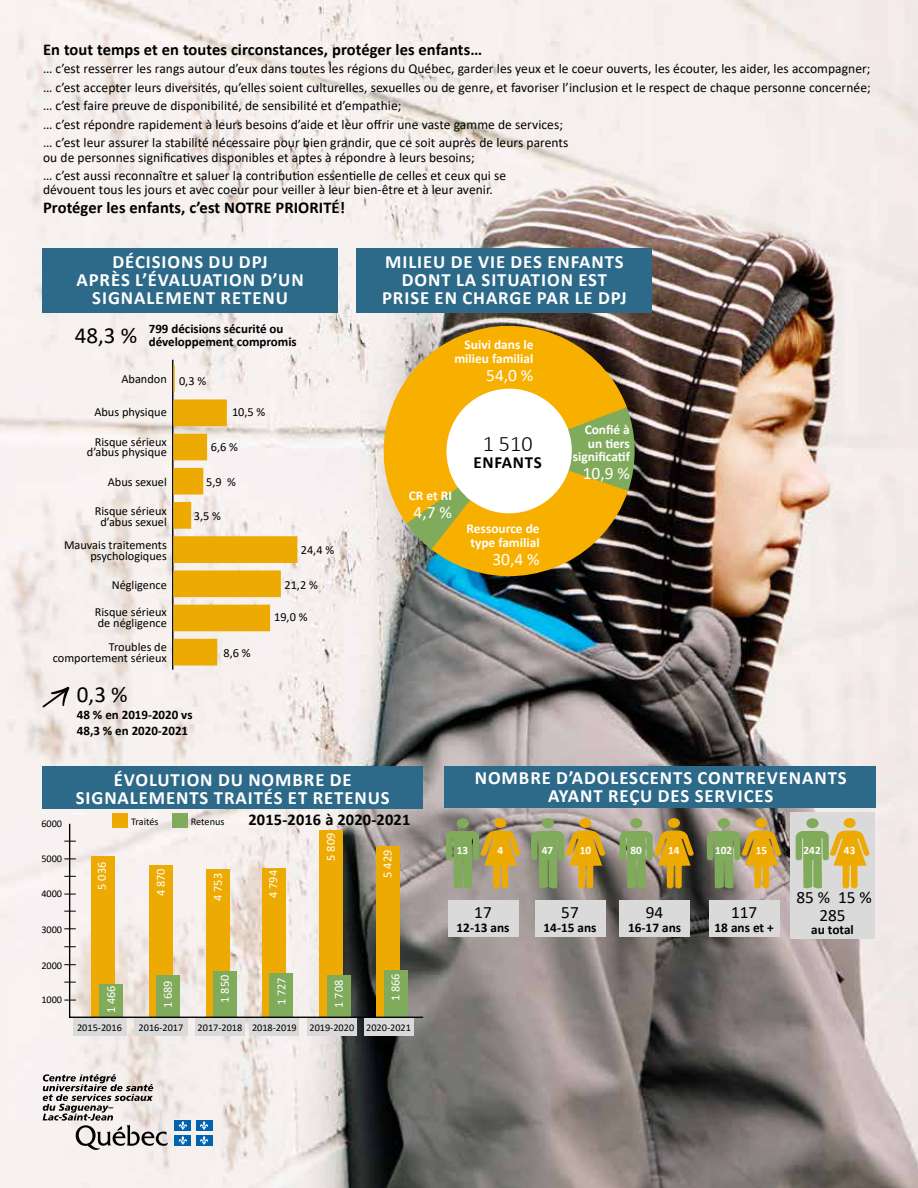
<style>
.page{position:relative;width:918px;height:1188px;background:#fff}
.page>*{position:absolute;margin:0;border:0;box-sizing:border-box;transform-origin:0 0}
.t1{font:23.1px "Calibri";color:#000}
.t2{font:300 22.05px "Calibri";color:#000}
.t3{font:700 18.75px/18px "Calibri";letter-spacing:.05em;color:#fff;text-align:center}
.t4{font:17.4px "Calibri";color:#fff}
.t5{font:17.25px "Calibri";color:#000}
.t6{font:700 16.95px "Calibri";letter-spacing:.04em;color:#000}
.t7{font:700 16.5px "Calibri";letter-spacing:.005em;color:#000}
.t8{font:700 16.35px "Calibri";letter-spacing:.01em;color:#000}
.t9{font:13.5px/18.5px "Calibri";letter-spacing:.005em;color:#000}
.t10{font:700 13.35px/13.4px "Calibri";color:#fff;text-align:right}
.t11{font:700 13.2px "Calibri";color:#000}
.t12{font:700 12.9px/12.9px "Calibri";color:#000}
.t13{font:12.3px/10.9px "Calibri";color:#000;text-align:right}
.t14{font:12.3px "Calibri";color:#fff}
.t15{font:700 11.25px "Calibri";color:#fff}
.t16{font:10.2px "Calibri";color:#000}
</style>
<div class="page">
<img style="left:0;top:0;width:918px;height:1188px">
<div style="left:73px;top:1018px;width:53px;height:18px;background:#dadada"></div>
<div style="left:134px;top:1018px;width:53px;height:18px;background:#dadada"></div>
<div style="left:195px;top:1018px;width:50px;height:18px;background:#dadada"></div>
<div style="left:249px;top:1018px;width:50px;height:18px;background:#dadada"></div>
<div style="left:307px;top:1018px;width:50px;height:18px;background:#dadada"></div>
<div style="left:364px;top:1018px;width:50px;height:18px;background:#dadada"></div>
<hr style="left:172px;top:360px;width:1px;height:310px;background:#000">
<div style="left:43px;top:248px;width:295px;height:64px;background:#2d6a89"></div>
<svg style="left:42px;top:687px;width:28px;height:21px"></svg>
<svg style="left:173px;top:365px;width:124px;height:301px"></svg>
<div style="left:357px;top:248px;width:295px;height:65px;background:#2d6a89"></div>
<img style="left:406px;top:407px;width:231px;height:185px">
<svg style="left:367px;top:313px;width:260px;height:211px"></svg>
<svg style="left:43px;top:1074px;width:125px;height:76px"></svg>
<div style="left:175px;top:1120px;width:16px;height:11px;background:#0063af"></div>
<svg style="left:178px;top:1121px;width:9px;height:9px"></svg>
<div style="left:196px;top:1120px;width:16px;height:11px;background:#0063af"></div>
<svg style="left:200px;top:1121px;width:8px;height:9px"></svg>
<div style="left:175px;top:1135px;width:16px;height:10px;background:#0063af"></div>
<svg style="left:178px;top:1136px;width:9px;height:9px"></svg>
<div style="left:196px;top:1135px;width:16px;height:10px;background:#0063af"></div>
<svg style="left:200px;top:1136px;width:8px;height:9px"></svg>
<div style="left:112px;top:814px;width:16px;height:14px;background:#edaa02"></div>
<div style="left:172px;top:814px;width:16px;height:14px;background:#80ab5b"></div>
<svg style="left:68px;top:822px;width:357px;height:197px"></svg>
<svg style="left:64px;top:911px;width:12px;height:1px"></svg>
<svg style="left:64px;top:928px;width:12px;height:1px"></svg>
<svg style="left:64px;top:946px;width:12px;height:1px"></svg>
<svg style="left:64px;top:964px;width:12px;height:1px"></svg>
<svg style="left:64px;top:982px;width:12px;height:1px"></svg>
<svg style="left:64px;top:1000px;width:12px;height:1px"></svg>
<svg style="left:64px;top:894px;width:12px;height:1px"></svg>
<svg style="left:64px;top:859px;width:12px;height:1px"></svg>
<svg style="left:64px;top:876px;width:12px;height:1px"></svg>
<svg style="left:64px;top:841px;width:12px;height:1px"></svg>
<div style="left:42px;top:766px;width:381px;height:43px;background:#2d6a89"></div>
<div style="left:448px;top:901px;width:70px;height:36px;background:#dadada"></div>
<div style="left:535px;top:901px;width:70px;height:36px;background:#dadada"></div>
<div style="left:620px;top:901px;width:70px;height:36px;background:#dadada"></div>
<div style="left:709px;top:901px;width:70px;height:36px;background:#dadada"></div>
<div style="left:790px;top:812px;width:85px;height:126px;background:#dadada"></div>
<svg style="left:446px;top:818px;width:75px;height:71px"></svg>
<svg style="left:531px;top:818px;width:75px;height:71px"></svg>
<svg style="left:620px;top:818px;width:75px;height:71px"></svg>
<svg style="left:707px;top:818px;width:75px;height:71px"></svg>
<svg style="left:796px;top:818px;width:74px;height:71px"></svg>
<div style="left:444px;top:766px;width:431px;height:42px;background:#2d6a89"></div>
<p class="t7" style="left:43px;top:38px;width:440px">En tout temps et en toutes circonstances, protéger les enfants…</p>
<p class="t9" style="left:43px;top:59px;width:829px">… c’est resserrer les rangs autour d’eux dans toutes les régions du Québec, garder les yeux et le coeur ouverts, les écouter, les aider, les accompagner; … c’est accepter leurs diversités, qu’elles soient culturelles, sexuelles ou de genre, et favoriser l’inclusion et le respect de chaque personne concernée; … c’est faire preuve de disponibilité, de sensibilité et d’empathie;<br>… c’est répondre rapidement à leurs besoins d’aide et leur offrir une vaste gamme de services;<br>… c’est leur assurer la stabilité nécessaire pour bien grandir, que ce soit auprès de leurs parents</p>
<p class="t9" style="left:43px;top:148px;width:465px">ou de personnes significatives disponibles et aptes à répondre à leurs besoins;<br>… c’est aussi reconnaître et saluer la contribution essentielle de celles et ceux qui se</p>
<p class="t9" style="left:43px;top:180px;width:451px">dévouent tous les jours et avec coeur pour veiller à leur bien-être et à leur avenir.</p>
<p class="t7" style="left:43px;top:196px;width:304px">Protéger les enfants, c’est NOTRE PRIORITÉ!</p>
<h3 class="t3" style="left:382px;top:252px;width:246px">MILIEU DE VIE DES ENFANTS<br>DONT LA SITUATION EST<br>PRISE EN CHARGE PAR LE DPJ</h3>
<h3 class="t3" style="left:76px;top:253px;width:229px">DÉCISIONS DU DPJ<br>APRÈS L’ÉVALUATION D’UN<br>SIGNALEMENT RETENU</h3>
<p class="t12" style="left:75px;top:322px;width:224px;text-indent:74px">799 décisions sécurité ou<br><sup>48,3</sup> <sup>%</sup> développement compromis</p>
<p class="t13" style="left:122px;top:374px;width:86px">Abandon 0,3 %</p>
<p class="t13" style="left:94px;top:406px;width:74px">Abus physique</p>
<p class="t13" style="left:87px;top:436px;width:81px">Risque sérieux d’abus physique</p>
<p class="t13" style="left:108px;top:476px;width:61px">Abus sexuel</p>
<p class="t13" style="left:95px;top:505px;width:74px;text-align:center">Risque sérieux d’abus sexuel</p>
<p class="t13" style="left:64px;top:539px;width:104px">Mauvais traitements psychologiques</p>
<p class="t13" style="left:112px;top:579px;width:57px">Négligence</p>
<p class="t13" style="left:95px;top:606px;width:74px;text-align:left">Risque sérieux de négligence</p>
<p class="t13" style="left:53px;top:641px;width:116px">Troubles de comportement sérieux</p>
<p class="t13" style="left:232px;top:406px;width:35px">10,5 %</p>
<p class="t13" style="left:211px;top:441px;width:29px">6,6 %</p>
<p class="t13" style="left:206px;top:476px;width:31px">5,9 %</p>
<p class="t13" style="left:194px;top:510px;width:29px">3,5 %</p>
<p class="t13" style="left:223px;top:647px;width:29px">8,6 %</p>
<h1 class="t1" style="left:77px;top:678px;width:52px">0,3 %</h1>
<p class="t12" style="left:77px;top:706px;width:117px;line-height:16.5px">48 % en 2019-2020 vs<br>48,3 % en 2020-2021</p>
<p class="t13" style="left:301px;top:545px;width:35px">24,4 %</p>
<p class="t13" style="left:284px;top:579px;width:35px">21,2 %</p>
<p class="t13" style="left:274px;top:612px;width:35px">19,0 %</p>
<h3 class="t3" style="left:76px;top:770px;width:316px">ÉVOLUTION DU NOMBRE DE<br>SIGNALEMENTS TRAITÉS ET RETENUS</h3>
<p class="t10" style="left:454px;top:338px;width:81px">Suivi dans le milieu familial</p>
<p class="t4" style="left:486px;top:363px;width:49px">54,0 %</p>
<p class="t10" style="left:409px;top:488px;width:45px">CR et RI</p>
<p class="t4" style="left:414px;top:500px;width:40px">4,7 %</p>
<h2 class="t2" style="left:483px;top:430px;width:51px">1 510</h2>
<p class="t6" style="left:474px;top:451px;width:70px">ENFANTS</p>
<p class="t10" style="left:467px;top:522px;width:75px;text-align:left">Ressource de type familial</p>
<p class="t4" style="left:492px;top:547px;width:49px">30,4 %</p>
<p class="t10" style="left:573px;top:423px;width:59px">Confié à un tiers significatif</p>
<p class="t4" style="left:583px;top:461px;width:49px">10,9 %</p>
<h3 class="t3" style="left:475px;top:769px;width:374px">NOMBRE D’ADOLESCENTS CONTREVENANTS<br>AYANT REÇU DES SERVICES</h3>
<p class="t16" style="left:41px;top:817px;width:22px">6000</p>
<p class="t16" style="left:41px;top:852px;width:22px">5000</p>
<p class="t16" style="left:41px;top:886px;width:22px">4000</p>
<p class="t16" style="left:41px;top:923px;width:22px">3000</p>
<p class="t16" style="left:41px;top:959px;width:22px">2000</p>
<p class="t16" style="left:41px;top:993px;width:22px">1000</p>
<p class="t16" style="left:131px;top:814px;width:29px">Traités</p>
<p class="t16" style="left:191px;top:814px;width:35px">Retenus</p>
<p class="t8" style="left:248px;top:808px;width:164px">2015-2016 à 2020-2021</p>
<p class="t14" style="left:93px;top:890px;width:29px;rotate:-90deg">5 036</p>
<p class="t14" style="left:152px;top:896px;width:29px;rotate:-90deg">4 870</p>
<p class="t14" style="left:209px;top:901px;width:29px;rotate:-90deg">4 753</p>
<p class="t14" style="left:265px;top:898px;width:29px;rotate:-90deg">4 794</p>
<p class="t14" style="left:322px;top:861px;width:29px;rotate:-90deg">5 809</p>
<p class="t14" style="left:379px;top:878px;width:29px;rotate:-90deg">5 429</p>
<p class="t14" style="left:103px;top:1013px;width:29px;rotate:-90deg">1 466</p>
<p class="t14" style="left:159px;top:1008px;width:29px;rotate:-90deg">1 689</p>
<p class="t14" style="left:273px;top:1005px;width:29px;rotate:-90deg">1 727</p>
<p class="t14" style="left:330px;top:1008px;width:29px;rotate:-90deg">1 708</p>
<p class="t14" style="left:387px;top:1001px;width:29px;rotate:-90deg">1 866</p>
<p class="t14" style="left:216px;top:1003px;width:29px;rotate:-90deg">1 850</p>
<p class="t16" style="left:77px;top:1020px;width:46px">2015-2016</p>
<p class="t16" style="left:139px;top:1020px;width:46px">2016-2017</p>
<p class="t16" style="left:198px;top:1020px;width:215px">2017-2018 2018-2019 2019-2020 2020-2021</p>
<p class="t15" style="left:457px;top:842px;width:13px">13</p>
<p class="t15" style="left:498px;top:842px;width:7px">4</p>
<p class="t15" style="left:542px;top:842px;width:13px">47</p>
<p class="t15" style="left:580px;top:842px;width:13px">10</p>
<p class="t15" style="left:630px;top:842px;width:13px">80</p>
<p class="t15" style="left:668px;top:842px;width:13px">14</p>
<p class="t15" style="left:715px;top:842px;width:19px">102</p>
<p class="t15" style="left:756px;top:842px;width:13px">15</p>
<p class="t15" style="left:804px;top:842px;width:19px">242</p>
<p class="t15" style="left:844px;top:842px;width:13px">43</p>
<p class="t5" style="left:796px;top:886px;width:35px">85 %</p>
<p class="t5" style="left:838px;top:885px;width:35px">15 %</p>
<p class="t5" style="left:474px;top:901px;width:19px">17</p>
<p class="t11" style="left:457px;top:918px;width:54px">12-13 ans</p>
<p class="t5" style="left:561px;top:901px;width:19px">57</p>
<p class="t11" style="left:544px;top:918px;width:54px">14-15 ans</p>
<p class="t5" style="left:646px;top:901px;width:19px">94</p>
<p class="t11" style="left:628px;top:918px;width:54px">16-17 ans</p>
<p class="t5" style="left:731px;top:901px;width:28px">117</p>
<p class="t11" style="left:715px;top:918px;width:61px">18 ans et +</p>
<p class="t5" style="left:819px;top:903px;width:28px">285</p>
<p class="t11" style="left:811px;top:920px;width:44px">au total</p>
</div>
